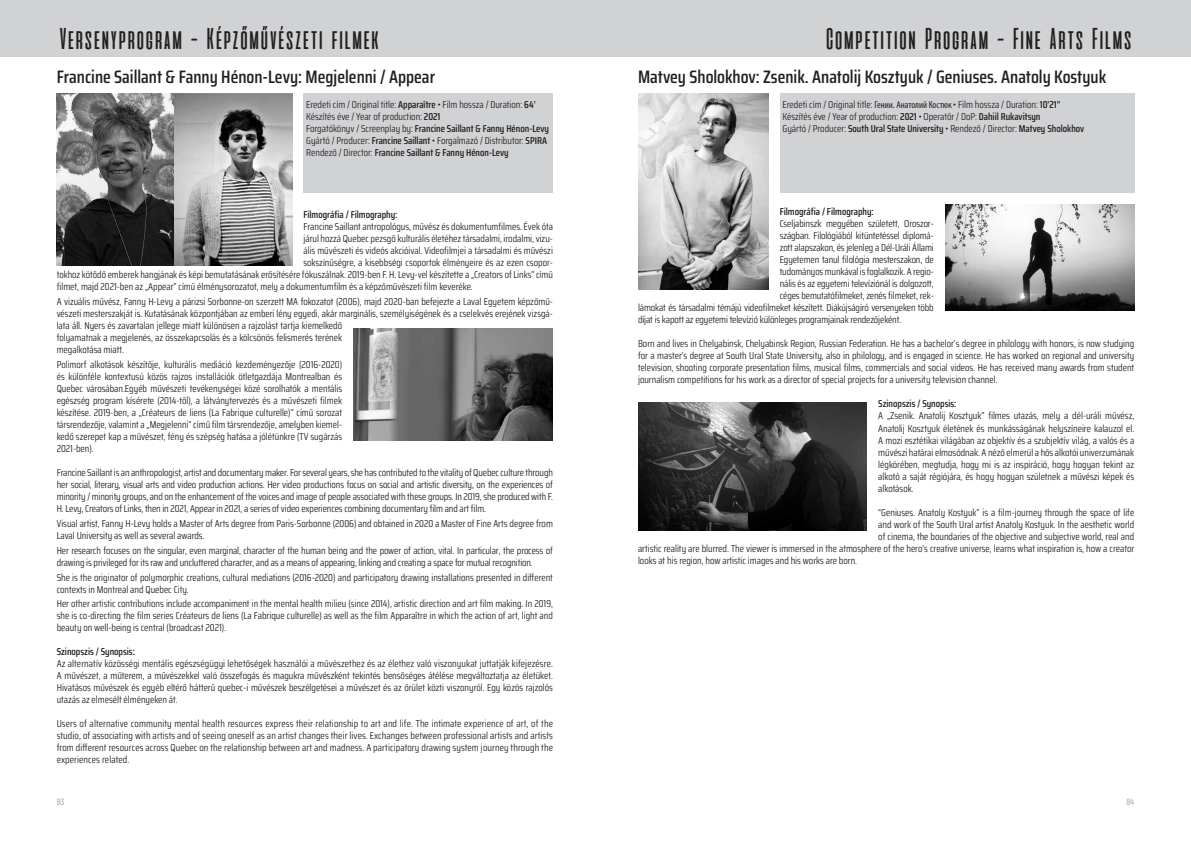
<style>
.page{position:relative;width:1191px;height:842px;background:#fff}
.page>*{position:absolute;margin:0;border:0;box-sizing:border-box;transform-origin:0 0}
.t1{font:30px "aliensandcows";letter-spacing:-.14em;color:#231f20}
.t2{font:600 18px "Saira Condensed";color:#231f20}
.t3{font:10px/12px "Saira Condensed";color:#231f20;text-align:justify}
.t4{font:600 10px "Saira Condensed";color:#231f20}
.t5{font:9px "Akrobat";color:#939598}
.s1{font-weight:600}
.s2{font-family:"Myriad Pro";font-stretch:condensed}
</style>
<div class="page">
<div style="left:0;top:0;width:1191px;height:57px;background:#d1d2d4"></div>
<div style="left:779px;top:94px;width:355px;height:99px;background:#d1d2d4"></div>
<img style="left:638px;top:94px;width:130px;height:195px">
<img style="left:945px;top:204px;width:189px;height:106px">
<img style="left:638px;top:402px;width:229px;height:129px">
<div style="left:303px;top:94px;width:250px;height:99px;background:#d1d2d4"></div>
<img style="left:57px;top:94px;width:235px;height:172px">
<img style="left:353px;top:328px;width:200px;height:112px">
<h1 class="t1" style="left:57px;top:23px;width:327px">Versenyprogram - Képzőművészeti filmek</h1>
<h1 class="t1" style="left:823px;top:23px;width:312px">Competition Program - Fine Arts Films</h1>
<h2 class="t2" style="left:57px;top:62px;width:380px">Francine Saillant &amp; Fanny Hénon-Levy: Megjelenni / Appear</h2>
<p class="t3" style="left:306px;top:98px;width:244px;text-align:left">Eredeti cím / Original title: <span class="s1">Apparaître</span> • Film hossza / Duration: <span class="s1">64’ </span>Készítés éve / Year of production: <span class="s1">2021<br></span>Forgatókönyv / Screenplay by: <span class="s1">Francine Saillant &amp; Fanny Hénon-Levy </span>Gyártó / Producer: <span class="s1">Francine Saillant</span> • Forgalmazó / Distributor: <span class="s1">SPIRA </span>Rendező / Director: <span class="s1">Francine Saillant &amp; Fanny Hénon-Levy</span></p>
<p class="t4" style="left:303px;top:207px;width:95px">Filmográfia / Filmography:</p>
<p class="t3" style="left:303px;top:220px;width:251px">Francine Saillant antropológus, művész és dokumentumfilmes. Évek óta</p>
<p class="t3" style="left:303px;top:232px;width:251px">járul hozzá Quebec pezsgő kulturális életéhez társadalmi, irodalmi, vizu-</p>
<p class="t3" style="left:303px;top:244px;width:251px">ális művészeti és videós akcióival. Videofilmjei a társadalmi és művészi</p>
<p class="t3" style="left:303px;top:256px;width:251px">sokszínűségre, a kisebbségi csoportok élményeire és az ezen csopor-</p>
<p class="t3" style="left:57px;top:268px;width:498px">tokhoz kötődő emberek hangjának és képi bemutatásának erősítésére fókuszálnak. 2019-ben F. H. Levy-vel készítette a „Creators of Links” című</p>
<p class="t3" style="left:57px;top:280px;width:417px">filmet, majd 2021-ben az „Appear” című élménysorozatot, mely a dokumentumfilm és a képzőművészeti film keveréke.</p>
<p class="t3" style="left:57px;top:295px;width:498px;text-align:left">A vizuális művész, Fanny H-Levy a párizsi Sorbonne-on szerzett MA fokozatot (2006), majd 2020-ban befejezte a Laval Egyetem képzőmű&shy;vészeti mesterszakját is. Kutatásának központjában az emberi lény egyedi, akár marginális, személyiségének és a cselekvés erejének vizsgá&shy;lata áll. Nyers és zavartalan jellege miatt különösen a rajzolást tartja kiemelkedő<br>folyamatnak a megjelenés, az összekapcsolás és a kölcsönös felismerés terének<br>megalkotása miatt.</p>
<p class="t3" style="left:57px;top:358px;width:287px">Polimorf alkotások készítője, kulturális mediáció kezdeményezője (2016-2020) és különféle kontextusú közös rajzos installációk ötletgazdája Montrealban és Quebec városában.Egyéb művészeti tevékenységei közé sorolhatók a mentális egészség program kísérete (2014-től), a látványtervezés és a művészeti filmek készítése. 2019-ben, a „Créateurs de liens (La Fabrique culturelle)” című sorozat társrendezője, valamint a „Megjelenni” című film társrendezője, amelyben kiemel&shy;kedő szerepet kap a művészet, fény és szépség hatása a jólétünkre (TV sugárzás 2021-ben).</p>
<p class="t3" style="left:57px;top:466px;width:498px">Francine Saillant is an anthropologist, artist and documentary maker. For several years, she has contributed to the vitality of Quebec culture through her social, literary, visual arts and video production actions. Her video productions focus on social and artistic diversity, on the experiences of minority / minority groups, and on the enhancement of the voices and image of people associated with these groups. In 2019, she produced with F.<br>H. Levy, Creators of Links, then in 2021, Appear in 2021, a series of video experiences combining documentary film and art film.</p>
<p class="t3" style="left:57px;top:517px;width:498px">Visual artist, Fanny H-Levy holds a Master of Arts degree from Paris-Sorbonne (2006) and obtained in 2020 a Master of Fine Arts degree from<br>Laval University as well as several awards.</p>
<p class="t3" style="left:57px;top:544px;width:498px">Her research focuses on the singular, even marginal, character of the human being and the power of action, vital. In particular, the process of drawing is privileged for its raw and uncluttered character, and as a means of appearing, linking and creating a space for mutual recognition.</p>
<p class="t3" style="left:57px;top:571px;width:498px">She is the originator of polymorphic creations, cultural mediations (2016-2020) and participatory drawing installations presented in different contexts in Montreal and Quebec City.</p>
<p class="t3" style="left:57px;top:597px;width:498px">Her other artistic contributions include accompaniment in the mental health milieu (since 2014), artistic direction and art film making. In 2019, she is co-directing the film series Créateurs de liens (La Fabrique culturelle) as well as the film Apparaître in which the action of art, light and beauty on well-being is central (broadcast 2021).</p>
<p class="t4" style="left:57px;top:644px;width:80px">Szinopszis / Synopsis:</p>
<p class="t3" style="left:57px;top:657px;width:498px">Az alternatív közösségi mentális egészségügyi lehetőségek használói a művészethez és az élethez való viszonyukat juttatják kifejezésre.<br>A művészet, a műterem, a művészekkel való összefogás és magukra művészként tekintés bensőséges átélése megváltoztatja az életüket.<br>Hivatásos művészek és egyéb eltérő hátterű quebec-i művészek beszélgetései a művészet és az őrület közti viszonyról. Egy közös rajzolós utazás az elmesélt élményeken át.</p>
<p class="t3" style="left:57px;top:717px;width:498px">Users of alternative community mental health resources express their relationship to art and life. The intimate experience of art, of the studio, of associating with artists and of seeing oneself as an artist changes their lives. Exchanges between professional artists and artists from different resources across Quebec on the relationship between art and madness. A participatory drawing system journey through the experiences related.</p>
<h2 class="t2" style="left:638px;top:62px;width:470px">Matvey Sholokhov: Zsenik. Anatolij Kosztyuk / Geniuses. Anatoly Kostyuk</h2>
<p class="t3" style="left:782px;top:98px;width:303px;text-align:left">Eredeti cím / Original title: <span class="s2">Гении. Анатолий Костюк</span> • Film hossza / Duration: <span class="s1">10’21”<br></span>Készítés éve / Year of production: <span class="s1">2021</span> • Operatőr / DoP: <span class="s1">Dahiil Rukavitsyn<br></span>Gyártó / Producer: <span class="s1">South Ural State University</span> • Rendező / Director: <span class="s1">Matvey Sholokhov</span></p>
<p class="t4" style="left:779px;top:204px;width:95px">Filmográfia / Filmography:</p>
<p class="t3" style="left:779px;top:218px;width:155px">Cseljabinszk megyében született, Oroszor-</p>
<p class="t3" style="left:779px;top:230px;width:155px">szágban. Filológiából kitüntetéssel diplomá-</p>
<p class="t3" style="left:779px;top:242px;width:155px">zott alapszakon, és jelenleg a Dél-Uráli Állami</p>
<p class="t3" style="left:779px;top:254px;width:155px">Egyetemen tanul filológia mesterszakon, de</p>
<p class="t3" style="left:779px;top:266px;width:155px">tudományos munkával is foglalkozik. A regio-</p>
<p class="t3" style="left:779px;top:278px;width:155px">nális és az egyetemi televíziónál is dolgozott,</p>
<p class="t3" style="left:779px;top:290px;width:155px">céges bemutatófilmeket, zenés filmeket, rek-</p>
<p class="t3" style="left:638px;top:302px;width:297px">lámokat és társadalmi témájú videofilmeket készített. Diákújságíró versenyeken több</p>
<p class="t3" style="left:638px;top:314px;width:265px">díjat is kapott az egyetemi televízió különleges programjainak rendezőjeként.</p>
<p class="t3" style="left:638px;top:338px;width:498px">Born and lives in Chelyabinsk, Chelyabinsk Region, Russian Federation. He has a bachelor’s degree in philology with honors, is now studying for a master’s degree at South Ural State University, also in philology, and is engaged in science. He has worked on regional and university television, shooting corporate presentation films, musical films, commercials and social videos. He has received many awards from student journalism competitions for his work as a director of special projects for a university television channel.</p>
<p class="t4" style="left:878px;top:396px;width:80px">Szinopszis / Synopsis:</p>
<p class="t3" style="left:878px;top:410px;width:257px">A „Zsenik. Anatolij Kosztyuk” filmes utazás, mely a dél-uráli művész, Anatolij Kosztyuk életének és munkásságának helyszíneire kalauzol el.<br>A mozi esztétikai világában az objektív és a szubjektív világ, a valós és a művészi határai elmosódnak. A néző elmerül a hős alkotói univerzumának légkörében, megtudja, hogy mi is az inspiráció, hogy hogyan tekint az alkotó a saját régiójára, és hogy hogyan születnek a művészi képek és alkotások.</p>
<p class="t3" style="left:878px;top:506px;width:257px">“Geniuses. Anatoly Kostyuk” is a film-journey through the space of life</p>
<p class="t3" style="left:878px;top:518px;width:257px">and work of the South Ural artist Anatoly Kostyuk. In the aesthetic world</p>
<p class="t3" style="left:878px;top:530px;width:257px">of cinema, the boundaries of the objective and subjective world, real and</p>
<p class="t3" style="left:638px;top:542px;width:498px">artistic reality are blurred. The viewer is immersed in the atmosphere of the hero’s creative universe, learns what inspiration is, how a creator</p>
<p class="t3" style="left:638px;top:554px;width:221px">looks at his region, how artistic images and his works are born.</p>
<p class="t5" style="left:57px;top:796px;width:9px">83</p>
<p class="t5" style="left:1126px;top:796px;width:9px">84</p>
</div>
